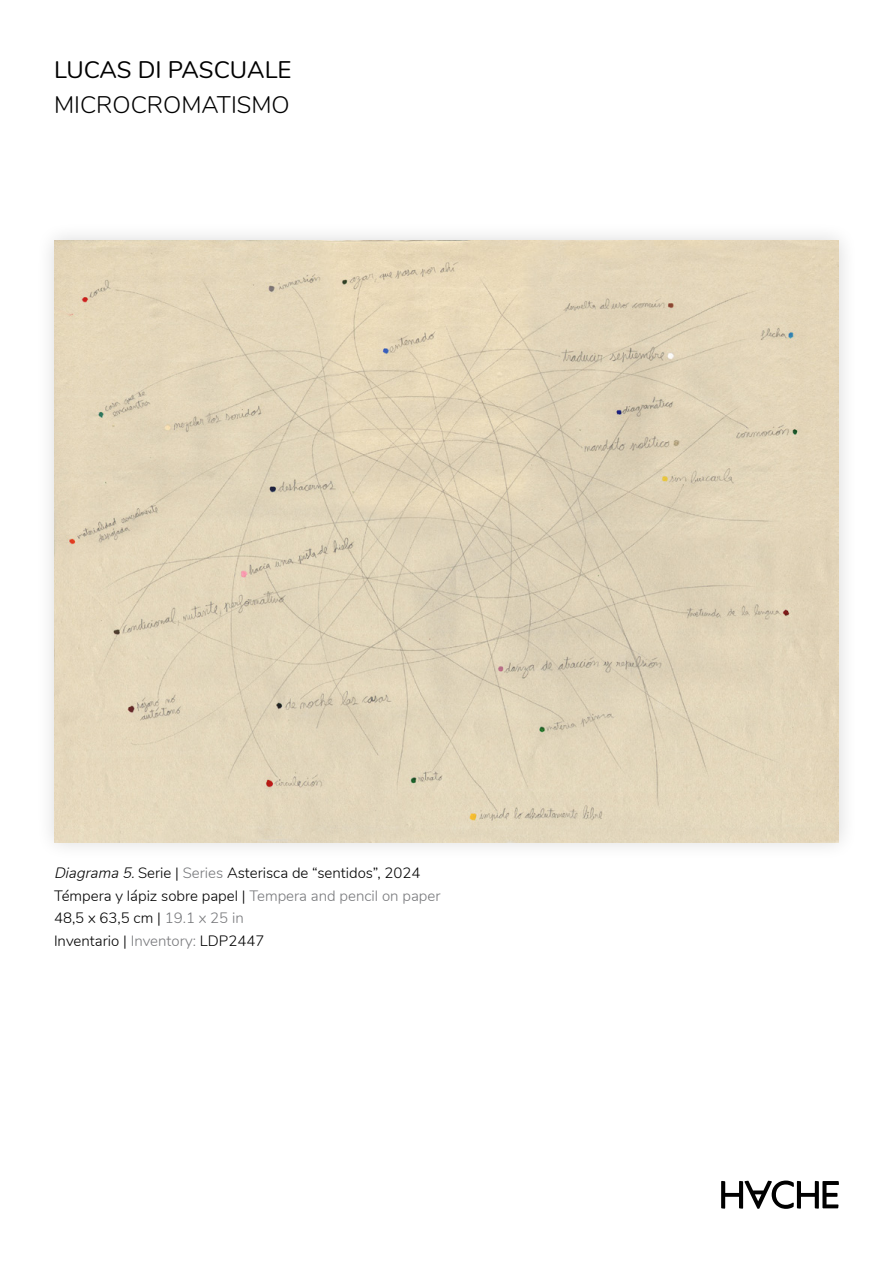
<style>
.page{position:relative;width:893px;height:1263px;background:#fff}
.page>*{position:absolute;margin:0;border:0;box-sizing:border-box;transform-origin:0 0}
.t1{font:24px "Nunito";letter-spacing:-.005em;color:#000}
.t2{font:300 24px "Nunito";color:#000}
.t3{font:300 15px/22.5px "Nunito";color:#000}
.s1{font-style:italic}
.s2{color:#77787b}
</style>
<div class="page">
<svg style="left:721px;top:1180px;width:118px;height:29px"></svg>
<div style="left:35px;top:221px;width:823px;height:641px;background:#fafafa"></div>
<img style="left:54px;top:240px;width:785px;height:602px">
<h1 class="t1" style="left:54px;top:52px;width:239px">LUCAS DI PASCUALE</h1>
<h1 class="t2" style="left:54px;top:87px;width:237px">MICROCROMATISMO</h1>
<p class="t3" style="left:54px;top:861px;width:388px"><span class="s1">Diagrama5.</span>Serie | <span class="s2">Series</span> Asterisca de “sentidos”, 2024<br>Témpera y lápiz sobre papel | <span class="s2">Tempera and pencil on paper </span>48,5 x 63,5 cm | <span class="s2">19.1 x 25 in<br></span>Inventario | <span class="s2">Inventory:</span> LDP2447</p>
</div>
